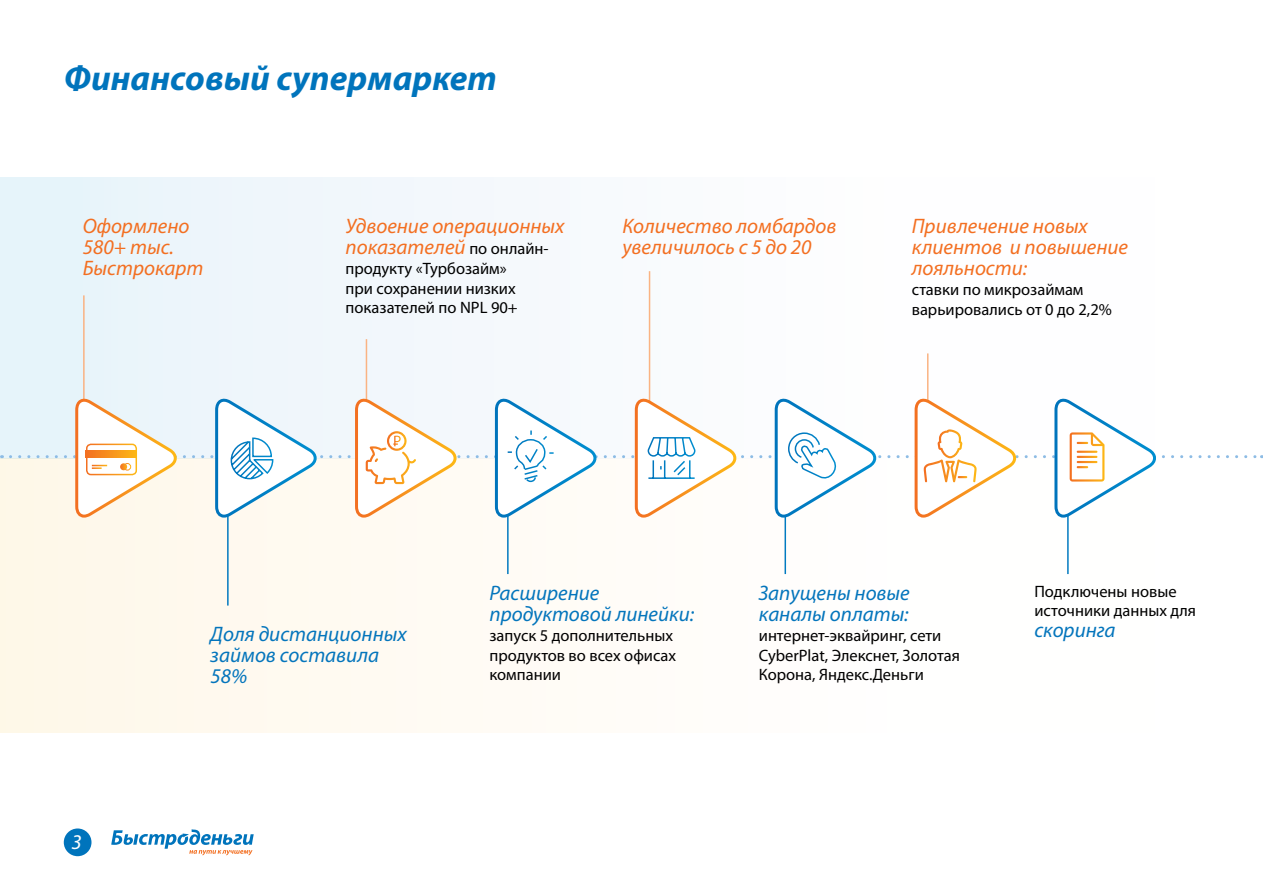
<style>
.page{position:relative;width:1263px;height:893px;background:#fff}
.page>*{position:absolute;margin:0;border:0;box-sizing:border-box;transform-origin:0 0}
.t1{font:italic 700 35.4px "Myriad Pro";color:#0074bc}
.t2{font:italic 21px/21px "Myriad Pro";color:#f36f21}
.t3{font:italic 21px/21px "Myriad Pro";color:#0475bc}
.t4{font:italic 21px "Myriad Pro";color:#fff}
.t5{font:16.5px/19.8px "Myriad Pro";color:#000}
.s1{font-style:normal;font-size:16.5px;color:#000}
</style>
<div class="page">
<div style="left:64px;top:828px;width:27px;height:28px;background:#0074bc;border-radius:50%"></div>
<svg style="left:111px;top:829px;width:143px;height:26px"></svg>
<div style="left:1px;top:178px;width:1153px;height:280px;background:linear-gradient(to right,#e8f3fa,#fff)"></div>
<div style="left:1px;top:459px;width:1153px;height:274px;background:linear-gradient(to right,#fef8ea,#fff)"></div>
<hr style="left:83px;top:295px;width:2px;height:155px;background:#fab383">
<hr style="left:366px;top:339px;width:1px;height:111px;background:#fab383">
<hr style="left:649px;top:271px;width:1px;height:179px;background:#fab383">
<hr style="left:927px;top:353px;width:1px;height:97px;background:#fab383">
<hr style="left:1067px;top:463px;width:2px;height:111px;background:#fff">
<hr style="left:784px;top:463px;width:2px;height:111px;background:#fff">
<hr style="left:507px;top:463px;width:2px;height:111px;background:#fff">
<hr style="left:227px;top:463px;width:2px;height:143px;background:#fff">
<svg style="left:10px;top:398px;width:1252px;height:122px"></svg>
<h1 class="t1" style="left:64px;top:55px;width:435px">Финансовый супермаркет</h1>
<p class="t2" style="left:83px;top:215px;width:122px">Оформлено<br>580+ тыс.<br>Быстрокарт</p>
<p class="t2" style="left:346px;top:215px;width:220px">Удвоение операционных показателей <span class="s1">по онлайн-</span></p>
<p class="t5" style="left:346px;top:258px;width:174px">продукту «Турбозайм» при сохранении низких показателей по NPL 90+</p>
<p class="t2" style="left:622px;top:215px;width:216px">Количество ломбардов увеличилось с 5 до 20</p>
<p class="t2" style="left:912px;top:215px;width:218px">Привлечение новых клиентов и повышение лояльности:</p>
<p class="t5" style="left:912px;top:279px;width:202px">ставки по микрозаймам варьировались от 0 до 2,2%</p>
<p class="t4" style="left:72px;top:829px;width:12px">3</p>
<p class="t3" style="left:211px;top:623px;width:198px">Доля дистанционных займов составила<br>58%</p>
<p class="t3" style="left:489px;top:582px;width:206px">Расширение продуктовой линейки:</p>
<p class="t5" style="left:489px;top:625px;width:188px">запуск 5 дополнительных продуктов во всех офисах компании</p>
<p class="t3" style="left:759px;top:582px;width:152px">Запущены новые каналы оплаты:</p>
<p class="t5" style="left:759px;top:625px;width:203px">интернет-эквайринг, сети<br>CyberPlat, Элекснет, Золотая<br>Корона, Яндекс.Деньги</p>
<p class="t5" style="left:1034px;top:581px;width:163px">Подключены новые источники данных для</p>
<p class="t3" style="left:1034px;top:619px;width:83px">скоринга</p>
</div>
